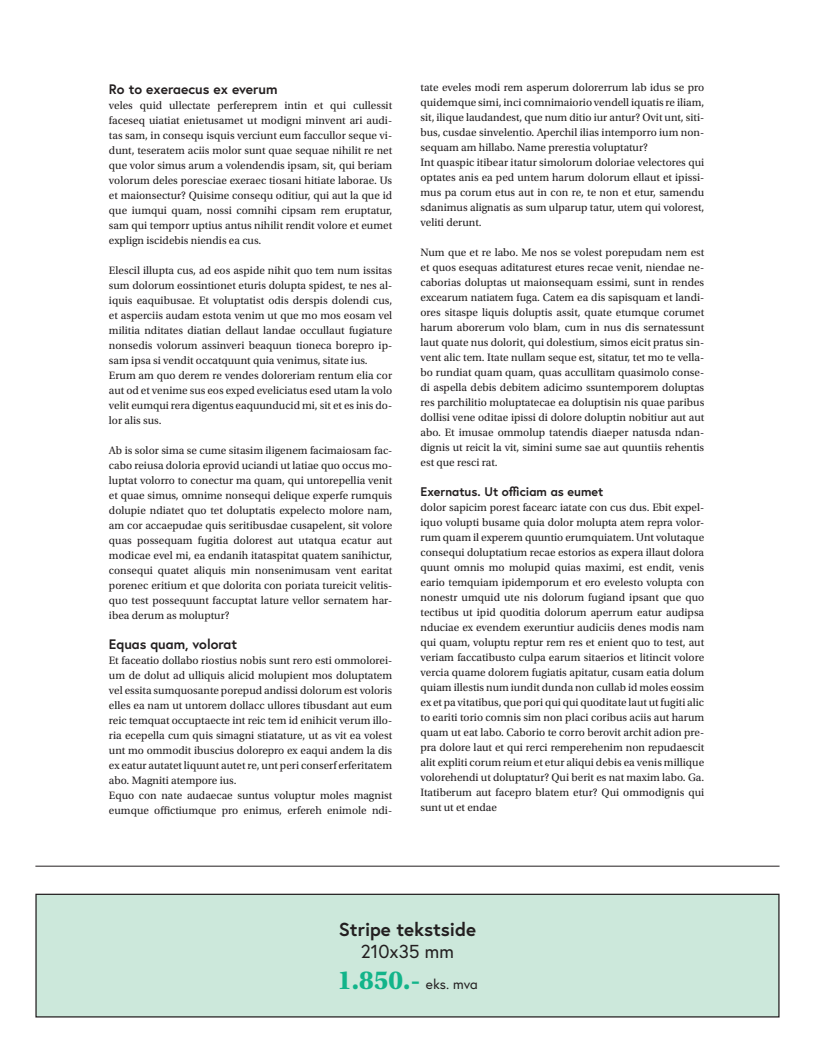
<style>
.page{position:relative;width:815px;height:1053px;background:#fff}
.page>*{position:absolute;margin:0;border:0;box-sizing:border-box;transform-origin:0 0}
.t1{font:700 27.5px "Utopia Std";color:#12b48a}
.t2{font:700 18.75px "Europa";color:#231f20}
.t3{font:18.75px "Europa";color:#231f20}
.t4{font:700 13.75px "Europa";color:#231f20}
.t5{font:700 12.5px "Europa";color:#231f20}
.t6{font:11.25px/15px "Utopia Std";color:#231f20;text-align:justify}
.s1{font-family:"Europa";font-weight:400;font-size:13.75px;color:#231f20}
</style>
<div class="page">
<div style="left:36px;top:894px;width:743px;height:122px;background:#cce8db"></div>
<div style="left:35px;top:893px;width:745px;height:124px;border:1px solid #231f20"></div>
<hr style="left:35px;top:865px;width:745px;height:1px;background:#231f20">
<p class="t4" style="left:109px;top:80px;width:170px">Ro to exeraecus ex everum</p>
<p class="t6" style="left:109px;top:98px;width:285px">veles quid ullectate perfereprem intin et qui cullessit faceseq uiatiat enietusamet ut modigni minvent ari audi&shy;tas sam, in consequ isquis verciunt eum faccullor seque vi&shy;dunt, teseratem aciis molor sunt quae sequae nihilit re net que volor simus arum a volendendis ipsam, sit, qui beriam volorum deles poresciae exeraec tiosani hitiate laborae. Us et maionsectur? Quisime consequ oditiur, qui aut la que id que iumqui quam, nossi comnihi cipsam rem eruptatur, sam qui temporr uptius antus nihilit rendit volore et eumet explign iscidebis niendis ea cus.</p>
<p class="t6" style="left:109px;top:263px;width:285px;text-align:left">Elescil illupta cus, ad eos aspide nihit quo tem num issitas sum dolorum eossintionet eturis dolupta spidest, te nes al&shy;iquis eaquibusae. Et voluptatist odis derspis dolendi cus, et asperciis audam estota venim ut que mo mos eosam vel militia nditates diatian dellaut landae occullaut fugiature nonsedis volorum assinveri beaquun tioneca borepro ip&shy;sam ipsa si vendit occatquunt quia venimus, sitate ius.<br>Erum am quo derem re vendes doloreriam rentum elia cor aut od et venime sus eos exped eveliciatus esed utam la volo velit eumqui rera digentus eaquunducid mi, sit et es inis do&shy;lor alis sus.</p>
<p class="t6" style="left:109px;top:443px;width:285px">Ab is solor sima se cume sitasim iligenem facimaiosam fac&shy;cabo reiusa doloria eprovid uciandi ut latiae quo occus mo&shy;luptat volorro to conectur ma quam, qui untorepellia venit et quae simus, omnime nonsequi delique experfe rumquis dolupie ndiatet quo tet doluptatis expelecto molore nam, am cor accaepudae quis seritibusdae cusapelent, sit volore quas possequam fugitia dolorest aut utatqua ecatur aut modicae evel mi, ea endanih itataspitat quatem sanihictur, consequi quatet aliquis min nonsenimusam vent earitat porenec eritium et que dolorita con poriata tureicit velitis&shy;quo test possequunt faccuptat lature vellor sernatem har&shy;ibea derum as moluptur?</p>
<p class="t4" style="left:109px;top:635px;width:130px">Equas quam, volorat</p>
<p class="t6" style="left:109px;top:653px;width:285px;text-align:left">Et faceatio dollabo riostius nobis sunt rero esti ommolorei&shy;um de dolut ad ulliquis alicid molupient mos doluptatem vel essita sumquosante porepud andissi dolorum est voloris elles ea nam ut untorem dollacc ullores tibusdant aut eum reic temquat occuptaecte int reic tem id enihicit verum illo&shy;ria ecepella cum quis simagni stiatature, ut as vit ea volest unt mo ommodit ibuscius dolorepro ex eaqui andem la dis ex eatur autatet liquunt autet re, unt peri conserf erferitatem abo. Magniti atempore ius.<br>Equo con nate audaecae suntus voluptur moles magnist eumque offictiumque pro enimus, erfereh enimole ndi-</p>
<p class="t6" style="left:421px;top:80px;width:285px;text-align:left">tate eveles modi rem asperum dolorerrum lab idus se pro quidemque simi, inci comnimaiorio vendell iquatis re iliam, sit, ilique laudandest, que num ditio iur antur? Ovit unt, siti&shy;bus, cusdae sinvelentio. Aperchil ilias intemporro ium non&shy;sequam am hillabo. Name prerestia voluptatur?<br>Int quaspic itibear itatur simolorum doloriae velectores qui optates anis ea ped untem harum dolorum ellaut et ipissi&shy;mus pa corum etus aut in con re, te non et etur, samendu sdanimus alignatis as sum ulparup tatur, utem qui volorest, veliti derunt.</p>
<p class="t6" style="left:421px;top:245px;width:285px">Num que et re labo. Me nos se volest porepudam nem est et quos esequas aditaturest etures recae venit, niendae ne&shy;caborias doluptas ut maionsequam essimi, sunt in rendes excearum natiatem fuga. Catem ea dis sapisquam et landi&shy;ores sitaspe liquis doluptis assit, quate etumque corumet harum aborerum volo blam, cum in nus dis sernatessunt laut quate nus dolorit, qui dolestium, simos eicit pratus sin&shy;vent alic tem. Itate nullam seque est, sitatur, tet mo te vella&shy;bo rundiat quam quam, quas accullitam quasimolo conse&shy;di aspella debis debitem adicimo ssuntemporem doluptas res parchilitio moluptatecae ea doluptisin nis quae paribus dollisi vene oditae ipissi di dolore doluptin nobitiur aut aut abo. Et imusae ommolup tatendis diaeper natusda ndan&shy;dignis ut reicit la vit, simini sume sae aut quuntiis rehentis est que resci rat.</p>
<p class="t5" style="left:421px;top:483px;width:184px">Exernatus. Ut officiam as eumet</p>
<p class="t6" style="left:421px;top:500px;width:285px">dolor sapicim porest facearc iatate con cus dus. Ebit expel&shy;iquo volupti busame quia dolor molupta atem repra volor&shy;rum quam il experem quuntio erumquiatem. Unt volutaque consequi doluptatium recae estorios as expera illaut dolora quunt omnis mo molupid quias maximi, est endit, venis eario temquiam ipidemporum et ero evelesto volupta con nonestr umquid ute nis dolorum fugiand ipsant que quo tectibus ut ipid quoditia dolorum aperrum eatur audipsa nduciae ex evendem exeruntiur audiciis denes modis nam qui quam, voluptu reptur rem res et enient quo to test, aut veriam faccatibusto culpa earum sitaerios et litincit volore vercia quame dolorem fugiatis apitatur, cusam eatia dolum quiam illestis num iundit dunda non cullab id moles eossim ex et pa vitatibus, que pori qui qui quoditate laut ut fugiti alic to eariti torio comnis sim non placi coribus aciis aut harum quam ut eat labo. Caborio te corro berovit archit adion pre&shy;pra dolore laut et qui rerci remperehenim non repudaescit alit expliti corum reium et etur aliqui debis ea venis millique volorehendi ut doluptatur? Qui berit es nat maxim labo. Ga.<br>Itatiberum aut facepro blatem etur? Qui ommodignis qui sunt ut et endae</p>
<h2 class="t2" style="left:339px;top:917px;width:139px">Stripe tekstside</h2>
<h2 class="t3" style="left:361px;top:939px;width:95px">210x35 mm</h2>
<h1 class="t1" style="left:337px;top:964px;width:142px">1.850.- <span class="s1">eks. mva</span></h1>
</div>
